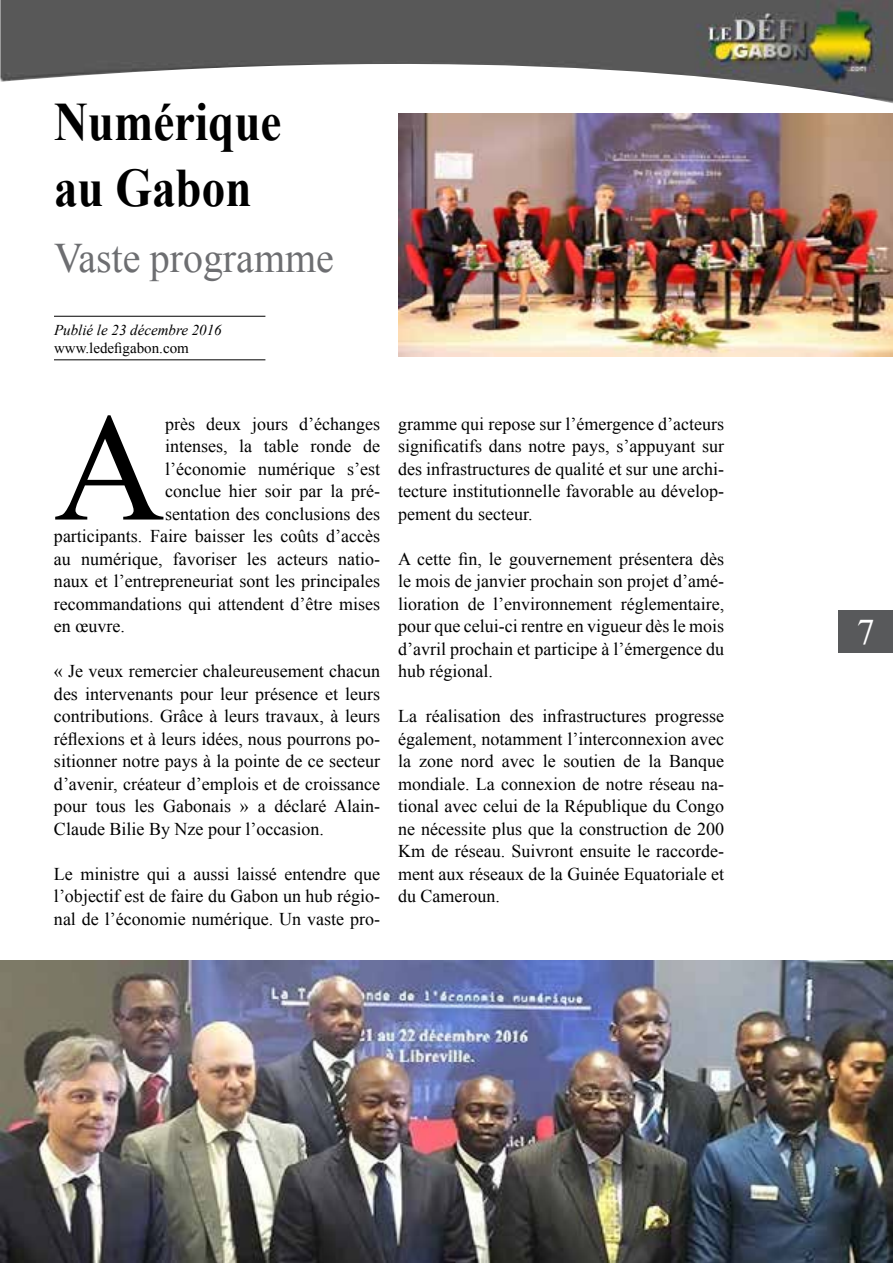
<style>
.page{position:relative;width:893px;height:1263px;background:#fff}
.page>*{position:absolute;margin:0;border:0;box-sizing:border-box;transform-origin:0 0}
.t1{font:153.9px "Times New Roman";color:#000}
.t2{font:700 54.15px/65.6px "Times New Roman";color:#000;scale:.87 1}
.t3{font:42px "Times New Roman";color:#6d6e71;scale:.95 1}
.t4{font:36px "Times New Roman";color:#fff}
.t5{font:18px/22.5px "Times New Roman";color:#000;text-align:justify}
.t6{font:italic 15px "Times New Roman";color:#000}
.t7{font:15px "Times New Roman";color:#000}
</style>
<div class="page">
<div style="left:839px;top:610px;width:54px;height:43px;background:#58595b"></div>
<img style="left:1px;top:0;width:892px;height:103px">
<hr style="left:54px;top:360px;width:211px;height:1px;background:#000">
<hr style="left:54px;top:316px;width:211px;height:1px;background:#000">
<img style="left:0;top:0;width:1px;height:352px">
<img style="left:398px;top:113px;width:495px;height:244px">
<img style="left:0;top:960px;width:893px;height:303px">
<h2 class="t2" style="left:54px;top:88px;width:263px">Numérique au Gabon</h2>
<h3 class="t3" style="left:54px;top:228px;width:296px">Vaste programme</h3>
<p class="t6" style="left:54px;top:319px;width:169px">Publié le 23 décembre 2016</p>
<p class="t7" style="left:54px;top:337px;width:136px">www.ledefigabon.com</p>
<h1 class="t1" style="left:54px;top:359px;width:113px">A</h1>
<p class="t5" style="left:165px;top:412px;width:216px">près deux jours d’échanges</p>
<p class="t5" style="left:165px;top:434px;width:216px">intenses, la table ronde de</p>
<p class="t5" style="left:165px;top:457px;width:216px">l’économie numérique s’est</p>
<p class="t5" style="left:165px;top:479px;width:216px">conclue hier soir par la pré-</p>
<p class="t5" style="left:165px;top:502px;width:216px">sentation des conclusions des</p>
<p class="t5" style="left:54px;top:524px;width:328px">participants. Faire baisser les coûts d’accès</p>
<p class="t5" style="left:54px;top:547px;width:328px">au numérique, favoriser les acteurs natio-</p>
<p class="t5" style="left:54px;top:569px;width:328px">naux et l’entrepreneuriat sont les principales</p>
<p class="t5" style="left:54px;top:592px;width:328px">recommandations qui attendent d’être mises</p>
<p class="t5" style="left:54px;top:614px;width:72px">en œuvre.</p>
<p class="t5" style="left:54px;top:659px;width:328px">« Je veux remercier chaleureusement chacun des intervenants pour leur présence et leurs contributions. Grâce à leurs travaux, à leurs réflexions et à leurs idées, nous pourrons po&shy;sitionner notre pays à la pointe de ce secteur d’avenir, créateur d’emplois et de croissance pour tous les Gabonais » a déclaré Alain-Claude Bilie By Nze pour l’occasion.</p>
<p class="t5" style="left:54px;top:862px;width:328px">Le ministre qui a aussi laissé entendre que l’objectif est de faire du Gabon un hub régio&shy;nal de l’économie numérique. Un vaste pro-</p>
<p class="t5" style="left:398px;top:412px;width:328px">gramme qui repose sur l’émergence d’acteurs significatifs dans notre pays, s’appuyant sur des infrastructures de qualité et sur une archi&shy;tecture institutionnelle favorable au dévelop&shy;pement du secteur.</p>
<p class="t5" style="left:398px;top:547px;width:328px">A cette fin, le gouvernement présentera dès le mois de janvier prochain son projet d’amé&shy;lioration de l’environnement réglementaire, pour que celui-ci rentre en vigueur dès le mois d’avril prochain et participe à l’émergence du hub régional.</p>
<p class="t5" style="left:398px;top:704px;width:328px">La réalisation des infrastructures progresse également, notamment l’interconnexion avec la zone nord avec le soutien de la Banque mondiale. La connexion de notre réseau na&shy;tional avec celui de la République du Congo ne nécessite plus que la construction de 200<br>Km de réseau. Suivront ensuite le raccorde&shy;ment aux réseaux de la Guinée Equatoriale et du Cameroun.</p>
<h3 class="t4" style="left:857px;top:606px;width:19px">7</h3>
</div>
